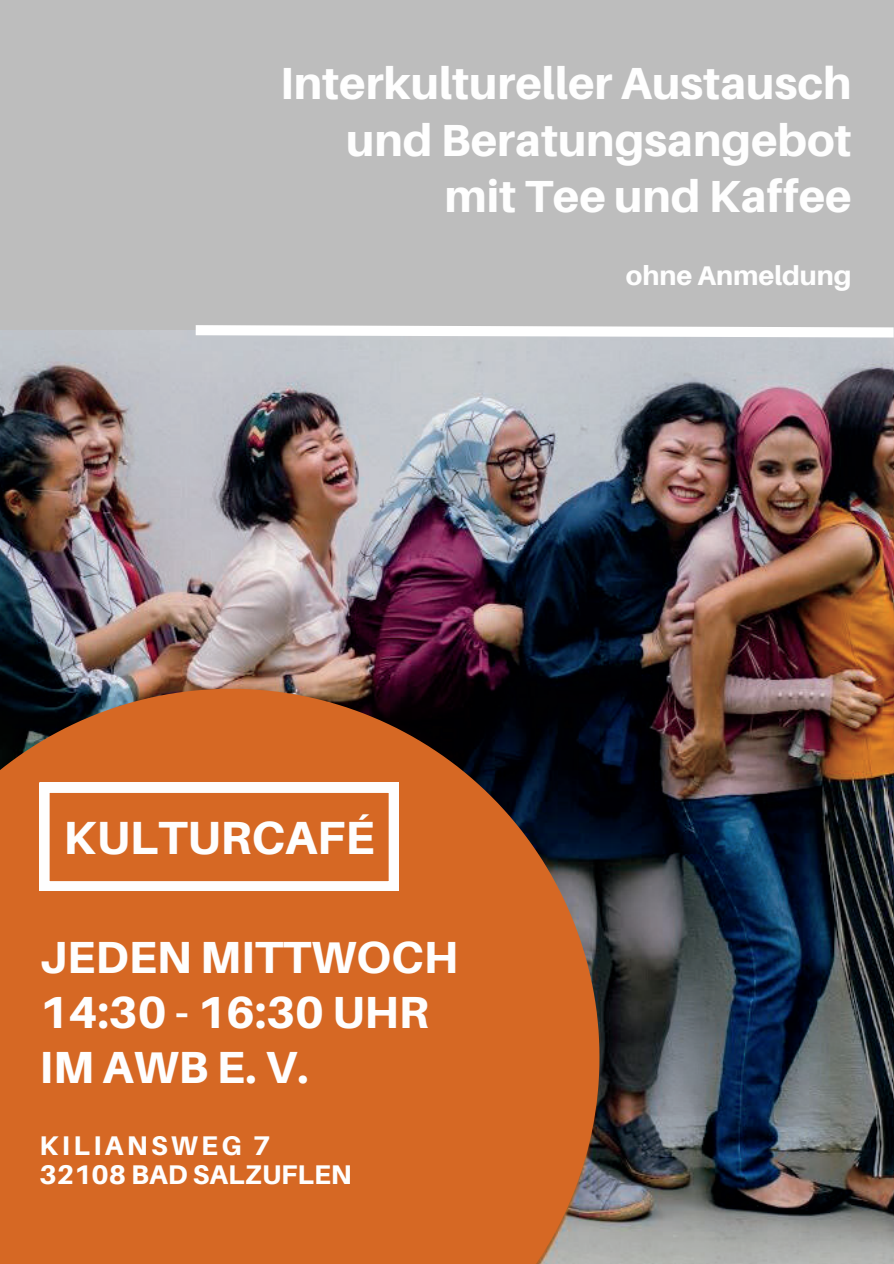
<style>
.page{position:relative;width:894px;height:1264px;background:#fff}
.page>*{position:absolute;margin:0;border:0;box-sizing:border-box;transform-origin:0 0}
.t1{font:800 46.5px "Aileron";color:#fefefe}
.t2{font:800 45px/55.2px "Aileron";color:#fefefe}
.t3{font:800 27px/29.2px "Aileron";color:#fefefe}
</style>
<div class="page">
<div style="left:0;top:0;width:893px;height:1263px;background:#bdbdbd"></div>
<img style="left:0;top:330px;width:893px;height:933px">
<svg style="left:0;top:688px;width:599px;height:575px;background:#be5e24"></svg>
<svg style="left:39px;top:782px;width:359px;height:108px;background:#df8a55"></svg>
<svg style="left:185px;top:325px;width:708px;height:17px"></svg>
<p class="t2" style="left:280px;top:54px;width:573px;line-height:56.2px;text-align:right">Interkultureller Austausch und Beratungsangebot mit Tee und Kaffee</p>
<h1 class="t3" style="left:625px;top:261px;width:227px">ohne Anmeldung</h1>
<p class="t1" style="left:64px;top:808px;width:312px">KULTURCAFÉ</p>
<p class="t2" style="left:39px;top:928px;width:420px">JEDEN MITTWOCH<br>14:30 - 16:30 UHR<br>IM AWB E. V.</p>
<p class="t3" style="left:39px;top:1130px;width:314px">KILIANSWEG 7<br>32108 BAD SALZUFLEN</p>
</div>
